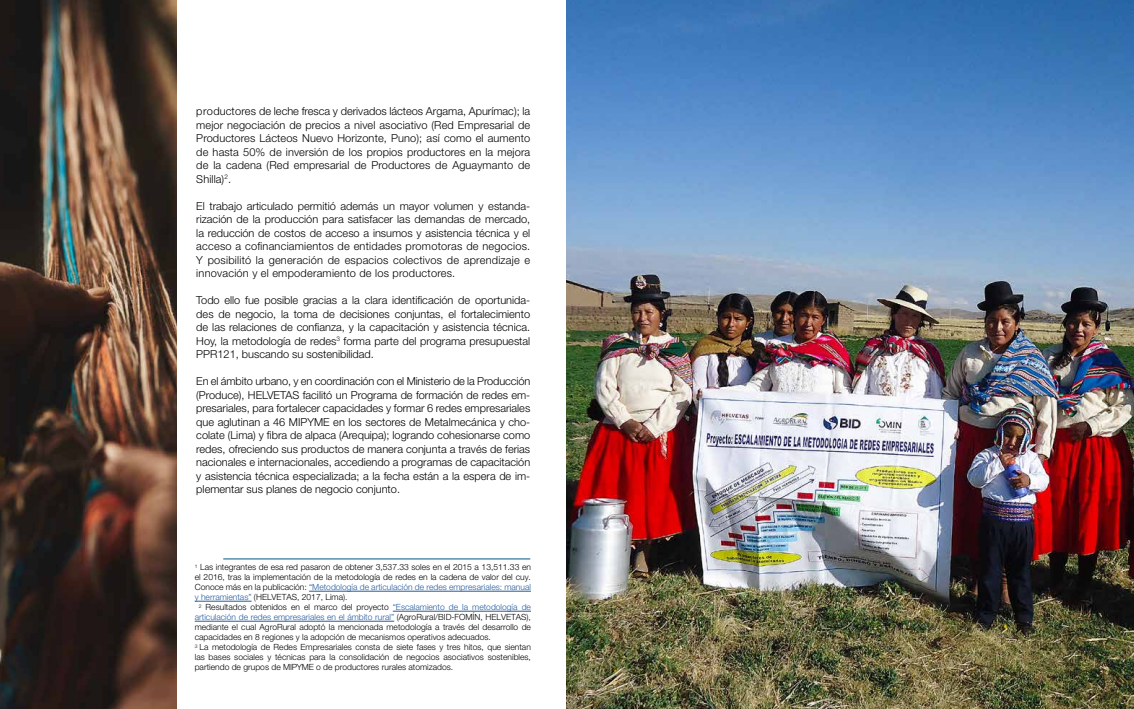
<style>
.page{position:relative;width:1134px;height:709px;background:#fff}
.page>*{position:absolute;margin:0;border:0;box-sizing:border-box;transform-origin:0 0}
.t1{font:300 11px/13.5px "Helvetica Neue LT Std";color:#000;text-align:justify}
.t2{font:300 8.5px "Helvetica Neue LT Std";color:#000}
.t3{font:300 8.5px "Helvetica Neue LT Std";color:#275b9b}
.s1{color:#000}
.s2{color:#275b9b}
</style>
<div class="page">
<img style="left:0;top:0;width:176px;height:709px">
<hr style="left:309px;top:591px;width:222px;height:1px;background:#275b9b">
<hr style="left:195px;top:601px;width:57px;height:1px;background:#275b9b">
<hr style="left:393px;top:611px;width:138px;height:1px;background:#275b9b">
<hr style="left:195px;top:621px;width:199px;height:1px;background:#275b9b">
<hr style="left:223px;top:558px;width:307px;height:1px;background:#005684">
<img style="left:567px;top:0;width:567px;height:709px">
<p class="t1" style="left:196px;top:104px;width:335px">productores de leche fresca y derivados lácteos Argama, Apurímac); la mejor negociación de precios a nivel asociativo (Red Empresarial de Productores Lácteos Nuevo Horizonte, Puno); así como el aumento de hasta 50% de inversión de los propios productores en la mejora de la cadena (Red empresarial de Productores de Aguaymanto de Shilla)<sup>2</sup>.</p>
<p class="t1" style="left:196px;top:199px;width:335px">El trabajo articulado permitió además un mayor volumen y estanda&shy;rización de la producción para satisfacer las demandas de mercado, la reducción de costos de acceso a insumos y asistencia técnica y el acceso a cofinanciamientos de entidades promotoras de negocios.<br>Y posibilitó la generación de espacios colectivos de aprendizaje e innovación y el empoderamiento de los productores.</p>
<p class="t1" style="left:196px;top:293px;width:335px">Todo ello fue posible gracias a la clara identificación de oportunida&shy;des de negocio, la toma de decisiones conjuntas, el fortalecimiento de las relaciones de confianza, y la capacitación y asistencia técnica.<br>Hoy, la metodología de redes<sup>3</sup> forma parte del programa presupuestal PPR121, buscando su sostenibilidad.</p>
<p class="t1" style="left:196px;top:374px;width:335px">En el ámbito urbano, y en coordinación con el Ministerio de la Producción (Produce), HELVETAS facilitó un Programa de formación de redes em&shy;presariales, para fortalecer capacidades y formar 6 redes empresariales que aglutinan a 46 MIPYME en los sectores de Metalmecánica y cho&shy;colate (Lima) y fibra de alpaca (Arequipa); logrando cohesionarse como redes, ofreciendo sus productos de manera conjunta a través de ferias nacionales e internacionales, accediendo a programas de capacitación y asistencia técnica especializada; a la fecha están a la espera de im&shy;plementar sus planes de negocio conjunto.</p>
<p class="t2" style="left:195px;top:562px;width:338px"><sup>1</sup> Las integrantes de esa red pasaron de obtener 3,537.33 soles en el 2015 a 13,511.33 en</p>
<p class="t2" style="left:195px;top:572px;width:338px">el 2016, tras la implementación de la metodología de redes en la cadena de valor del cuy.</p>
<p class="t3" style="left:195px;top:582px;width:338px"><span class="s1">Conoce más en la publicación:</span> “Metodología de articulación de redes empresariales: manual</p>
<p class="t2" style="left:195px;top:592px;width:154px"><span class="s2">y herramientas”</span> (HELVETAS, 2017, Lima).</p>
<p class="t2" style="left:199px;top:602px;width:334px"><sup>2</sup> Resultados obtenidos en el marco del proyecto <span class="s2">“Escalamiento de la metodología de</span></p>
<p class="t3" style="left:195px;top:612px;width:338px">articulación de redes empresariales en el ámbito rural” <span class="s1">(AgroRural/BID-FOMÍN, HELVETAS),</span></p>
<p class="t2" style="left:195px;top:622px;width:338px">mediante el cual AgroRural adoptó la mencionada metodología a través del desarrollo de</p>
<p class="t2" style="left:195px;top:632px;width:298px">capacidades en 8 regiones y la adopción de mecanismos operativos adecuados.</p>
<p class="t2" style="left:195px;top:642px;width:338px"><sup>3</sup> La metodología de Redes Empresariales consta de siete fases y tres hitos, que sientan</p>
<p class="t2" style="left:195px;top:652px;width:338px">las bases sociales y técnicas para la consolidación de negocios asociativos sostenibles,</p>
<p class="t2" style="left:195px;top:662px;width:260px">partiendo de grupos de MIPYME o de productores rurales atomizados.</p>
</div>
